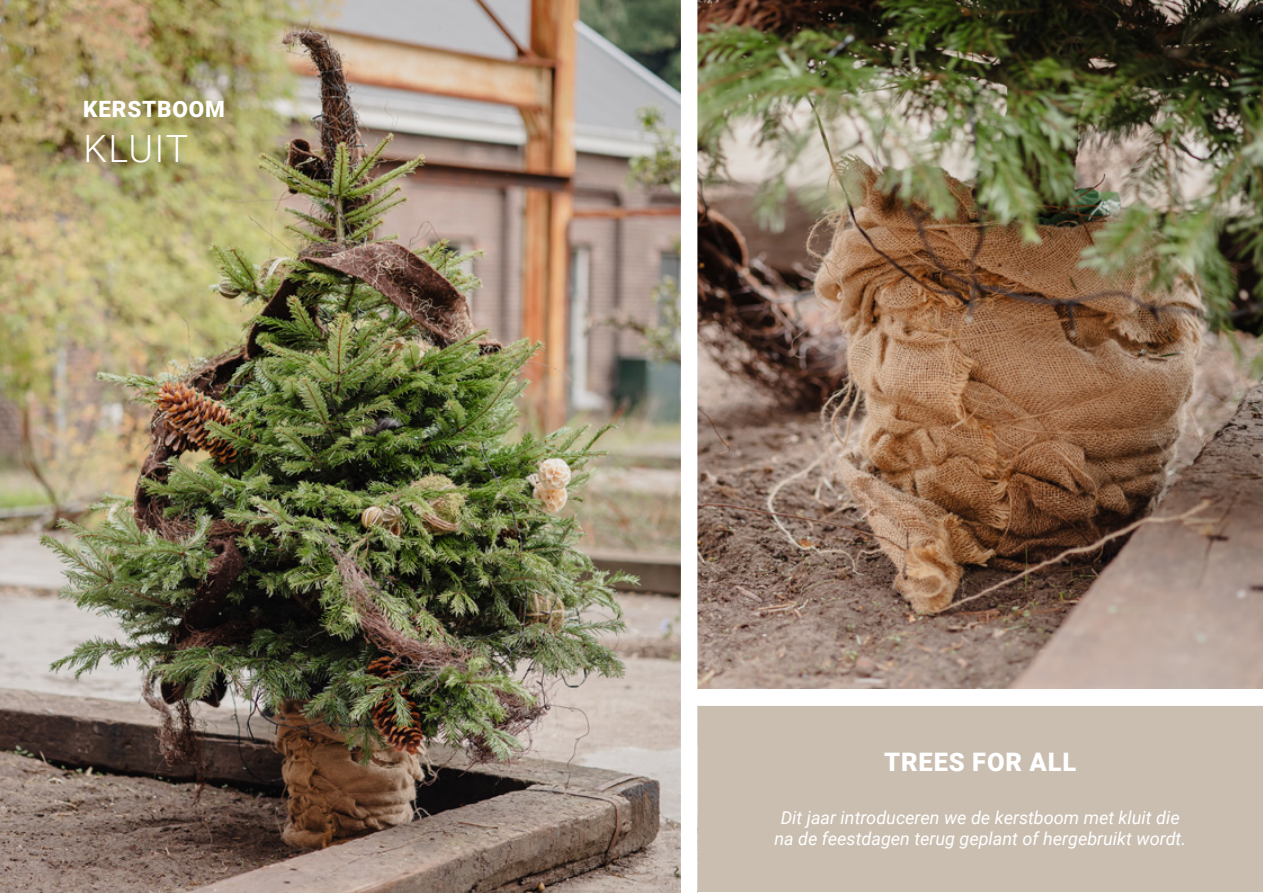
<style>
.page{position:relative;width:1263px;height:893px;background:#fff}
.page>*{position:absolute;margin:0;border:0;box-sizing:border-box;transform-origin:0 0}
.t1{font:300 37.5px "Roboto";letter-spacing:.035em;color:#fff}
.t2{font:900 25.5px "Roboto";letter-spacing:.035em;color:#fff}
.t3{font:900 22.5px "Roboto";letter-spacing:.035em;color:#fff}
.t4{font:italic 18px/21.6px "Roboto";color:#fff;text-align:center}
</style>
<div class="page">
<div style="left:698px;top:698px;width:564px;height:194px;background:#cabeb0"></div>
<img style="left:0;top:0;width:681px;height:893px">
<img style="left:697px;top:0;width:566px;height:689px">
<div style="left:689px;top:689px;width:574px;height:17px;background:#fff"></div>
<p class="t3" style="left:83px;top:93px;width:143px">KERSTBOOM</p>
<h1 class="t1" style="left:84px;top:123px;width:106px">KLUIT</h1>
<h2 class="t2" style="left:884px;top:744px;width:194px">TREES FOR ALL</h2>
<p class="t4" style="left:774px;top:806px;width:413px">Dit jaar introduceren we de kerstboom met kluit die na de feestdagen terug geplant of hergebruikt wordt.</p>
</div>
